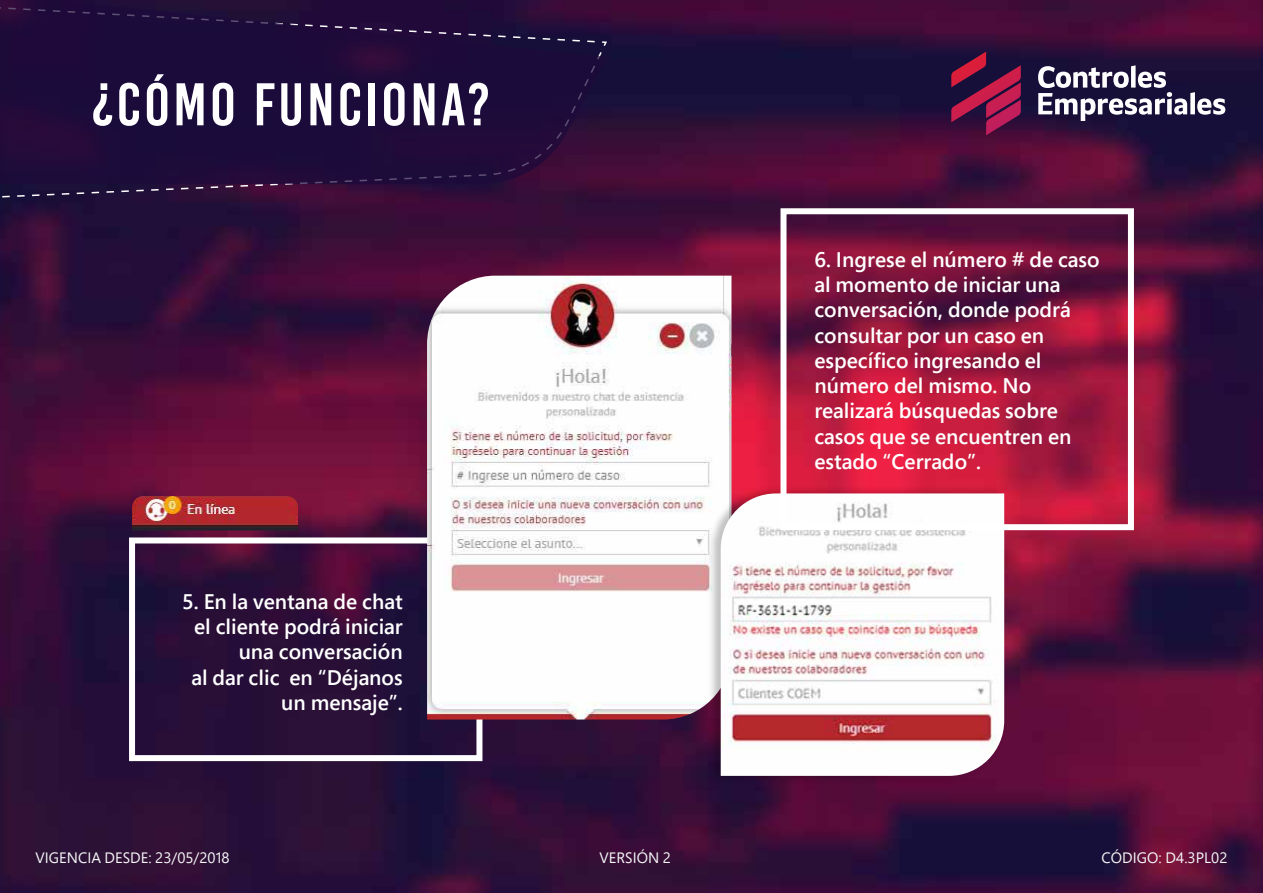
<style>
.page{position:relative;width:1263px;height:893px;background:#fff}
.page>*{position:absolute;margin:0;border:0;box-sizing:border-box;transform-origin:0 0}
.t1{font:60px "Bebas Kai";letter-spacing:.05em;color:#fff}
.t2{font:600 21px/25.2px "Segoe Pro";color:#fff;text-align:right}
.t3{font:15px "Segoe Pro";color:#f6f8f8}
</style>
<div class="page">
<img style="left:0;top:0;width:1263px;height:893px">
<svg style="left:951px;top:52px;width:70px;height:83px;background:#691440"></svg>
<svg style="left:1038px;top:65px;width:187px;height:56px"></svg>
<svg style="left:0;top:184px;width:603px;height:16px;background:#33133c"></svg>
<svg style="left:0;top:0;width:608px;height:184px;background:#1f0c3a"></svg>
<img style="left:132px;top:496px;width:166px;height:35px">
<div style="left:129px;top:537px;width:353px;height:224px;border:6px solid #fff"></div>
<img style="left:427px;top:276px;width:304px;height:444px">
<img style="left:705px;top:483px;width:303px;height:303px">
<img style="left:721px;top:493px;width:283px;height:283px">
<div style="left:780px;top:208px;width:354px;height:322px;border:6px solid #fff"></div>
<h1 class="t1" style="left:91px;top:72px;width:400px">¿CÓMO FUNCIONA?</h1>
<p class="t2" style="left:182px;top:588px;width:222px">5. En la ventana de chat el cliente podrá iniciar una conversación<br>al dar clic en “Déjanos un mensaje”.</p>
<p class="t2" style="left:814px;top:246px;width:287px;text-align:left">6. Ingrese el número # de caso al momento de iniciar una conversación, donde podrá consultar por un caso en específico ingresando el número del mismo. No realizará búsquedas sobre casos que se encuentren en estado “Cerrado”.</p>
<p class="t3" style="left:35px;top:848px;width:196px">VIGENCIA DESDE: 23/05/2018</p>
<p class="t3" style="left:600px;top:848px;width:73px">VERSIÓN 2</p>
<p class="t3" style="left:1102px;top:848px;width:127px">CÓDIGO: D4.3PL02</p>
</div>
